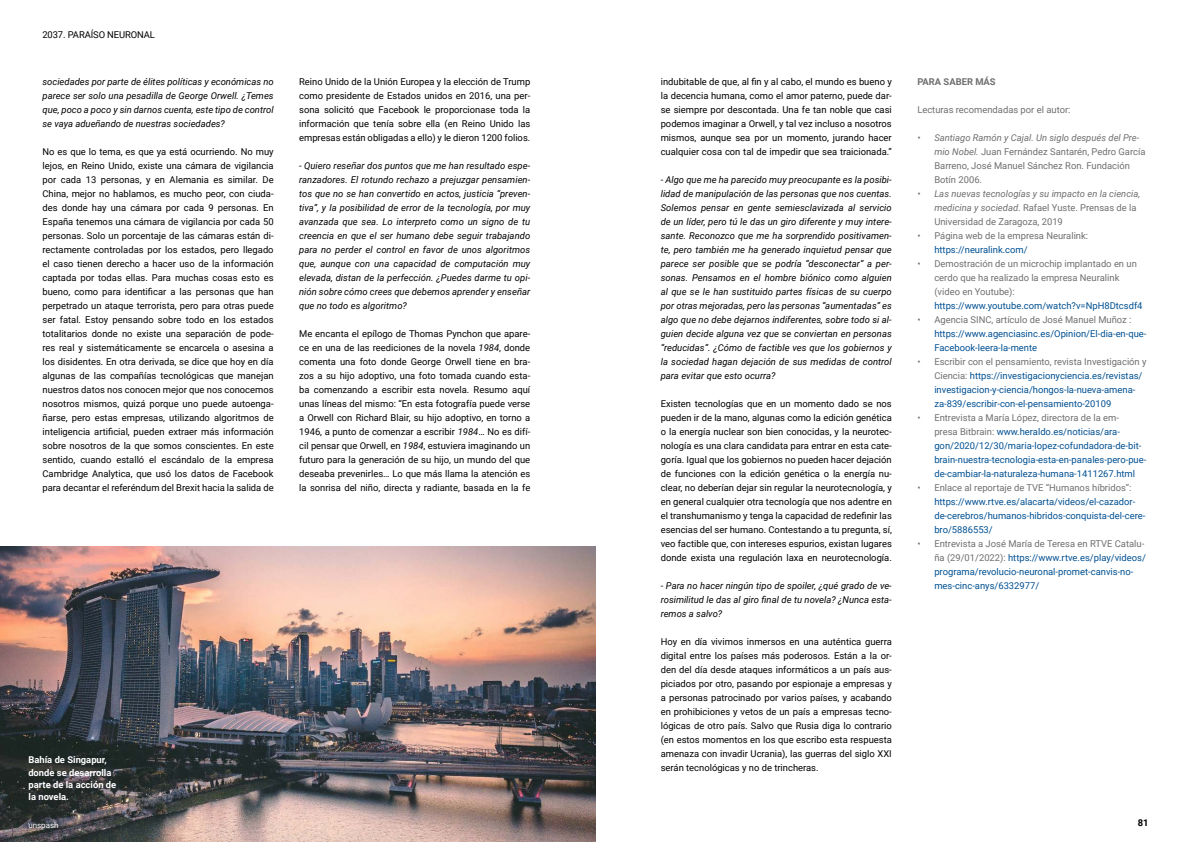
<style>
.page{position:relative;width:1191px;height:842px;background:#fff}
.page>*{position:absolute;margin:0;border:0;box-sizing:border-box;transform-origin:0 0}
.t1{font:9.4px/14px "Roboto";color:#000;text-align:justify}
.t2{font:italic 9.4px/14px "Roboto";color:#000;text-align:justify}
.t3{font:9.4px/14px "Roboto";color:#005092}
.t4{font:9.4px/14px "Roboto";color:#706f6f}
.t5{font:italic 9.4px/14px "Roboto";color:#706f6f}
.t6{font:700 9.4px/12.2px "Roboto";color:#fff}
.t7{font:700 9.4px "Roboto";color:#706f6f}
.t8{font:700 9.4px "Roboto";color:#000}
.t9{font:8px "Roboto";color:#fff}
.s1{font-style:italic}
.s2{font-style:normal}
.s3{color:#005092}
.s4{color:#706f6f}
</style>
<div class="page">
<img style="left:0;top:547px;width:596px;height:295px">
<p class="t1" style="left:42px;top:28px;width:114px">2037. PARAÍSO NEURONAL</p>
<p class="t2" style="left:43px;top:74px;width:233px">sociedades por parte de élites políticas y económicas no parece ser solo una pesadilla de George Orwell. ¿Temes que, poco a poco y sin darnos cuenta, este tipo de control se vaya adueñando de nuestras sociedades?</p>
<p class="t1" style="left:43px;top:144px;width:233px">No es que lo tema, es que ya está ocurriendo. No muy lejos, en Reino Unido, existe una cámara de vigilancia por cada 13 personas, y en Alemania es similar. De China, mejor no hablamos, es mucho peor, con ciuda&shy;des donde hay una cámara por cada 9 personas. En España tenemos una cámara de vigilancia por cada 50 personas. Solo un porcentaje de las cámaras están di&shy;rectamente controladas por los estados, pero llegado el caso tienen derecho a hacer uso de la información captada por todas ellas. Para muchas cosas esto es bueno, como para identificar a las personas que han perpetrado un ataque terrorista, pero para otras puede ser fatal. Estoy pensando sobre todo en los estados totalitarios donde no existe una separación de pode&shy;res real y sistemáticamente se encarcela o asesina a los disidentes. En otra derivada, se dice que hoy en día algunas de las compañías tecnológicas que manejan nuestros datos nos conocen mejor que nos conocemos nosotros mismos, quizá porque uno puede autoenga&shy;ñarse, pero estas empresas, utilizando algoritmos de inteligencia artificial, pueden extraer más información sobre nosotros de la que somos conscientes. En este sentido, cuando estalló el escándalo de la empresa Cambridge Analytica, que usó los datos de Facebook para decantar el referéndum del Brexit hacia la salida de</p>
<p class="t1" style="left:299px;top:74px;width:233px">Reino Unido de la Unión Europea y la elección de Trump como presidente de Estados unidos en 2016, una per&shy;sona solicitó que Facebook le proporcionase toda la información que tenía sobre ella (en Reino Unido las empresas están obligadas a ello) y le dieron 1200 folios.</p>
<p class="t2" style="left:299px;top:158px;width:233px">- Quiero reseñar dos puntos que me han resultado espe&shy;ranzadores. El rotundo rechazo a prejuzgar pensamien&shy;tos que no se han convertido en actos, justicia “preven&shy;tiva”, y la posibilidad de error de la tecnología, por muy avanzada que sea. Lo interpreto como un signo de tu creencia en que el ser humano debe seguir trabajando para no perder el control en favor de unos algoritmos que, aunque con una capacidad de computación muy elevada, distan de la perfección. ¿Puedes darme tu opi&shy;nión sobre cómo crees que debemos aprender y enseñar que no todo es algoritmo?</p>
<p class="t1" style="left:299px;top:326px;width:233px">Me encanta el epílogo de Thomas Pynchon que apare&shy;ce en una de las reediciones de la novela <span class="s1">1984</span>, donde comenta una foto donde George Orwell tiene en bra&shy;zos a su hijo adoptivo, una foto tomada cuando esta&shy;ba comenzando a escribir esta novela. Resumo aquí unas líneas del mismo: “En esta fotografía puede verse a Orwell con Richard Blair, su hijo adoptivo, en torno a 1946, a punto de comenzar a escribir <span class="s1">1984</span>… No es difí&shy;cil pensar que Orwell, en <span class="s1">1984</span>, estuviera imaginando un futuro para la generación de su hijo, un mundo del que deseaba prevenirles… Lo que más llama la atención es la sonrisa del niño, directa y radiante, basada en la fe</p>
<p class="t6" style="left:28px;top:753px;width:89px">Bahía de Singapur, donde se desarrolla parte de la acción de la novela.</p>
<p class="t9" style="left:28px;top:819px;width:32px">unspash</p>
<p class="t1" style="left:660px;top:74px;width:233px">indubitable de que, al fin y al cabo, el mundo es bueno y la decencia humana, como el amor paterno, puede dar&shy;se siempre por descontada. Una fe tan noble que casi podemos imaginar a Orwell, y tal vez incluso a nosotros mismos, aunque sea por un momento, jurando hacer cualquier cosa con tal de impedir que sea traicionada.”</p>
<p class="t2" style="left:660px;top:172px;width:233px">- Algo que me ha parecido muy preocupante es la posibi&shy;lidad de manipulación de las personas que nos cuentas.<br>Solemos pensar en gente semiesclavizada al servicio de un líder, pero tú le das un giro diferente y muy intere&shy;sante. Reconozco que me ha sorprendido positivamen&shy;te, pero también me ha generado inquietud pensar que parece ser posible que se podría “desconectar” a per&shy;sonas. Pensamos en el hombre biónico como alguien al que se le han sustituido partes físicas de su cuerpo por otras mejoradas, pero las personas “aumentadas” es algo que no debe dejarnos indiferentes, sobre todo si al&shy;guien decide alguna vez que se conviertan en personas “reducidas”. ¿Cómo de factible ves que los gobiernos y la sociedad hagan dejación de sus medidas de control para evitar que esto ocurra?</p>
<p class="t1" style="left:660px;top:396px;width:233px">Existen tecnologías que en un momento dado se nos pueden ir de la mano, algunas como la edición genética o la energía nuclear son bien conocidas, y la neurotec&shy;nología es una clara candidata para entrar en esta cate&shy;goría. Igual que los gobiernos no pueden hacer dejación de funciones con la edición genética o la energía nu&shy;clear, no deberían dejar sin regular la neurotecnología, y en general cualquier otra tecnología que nos adentre en el transhumanismo y tenga la capacidad de redefinir las esencias del ser humano. Contestando a tu pregunta, sí, veo factible que, con intereses espurios, existan lugares donde exista una regulación laxa en neurotecnología.</p>
<p class="t2" style="left:660px;top:578px;width:233px">- Para no hacer ningún tipo de spoiler, ¿qué grado de ve&shy;rosimilitud le das al giro final de tu novela? ¿Nunca esta&shy;remos a salvo?</p>
<p class="t1" style="left:660px;top:634px;width:233px">Hoy en día vivimos inmersos en una auténtica guerra digital entre los países más poderosos. Están a la or&shy;den del día desde ataques informáticos a un país aus&shy;piciados por otro, pasando por espionaje a empresas y a personas patrocinado por varios países, y acabando en prohibiciones y vetos de un país a empresas tecno&shy;lógicas de otro país. Salvo que Rusia diga lo contrario (en estos momentos en los que escribo esta respuesta amenaza con invadir Ucrania), las guerras del siglo XXI serán tecnológicas y no de trincheras.</p>
<p class="t7" style="left:917px;top:75px;width:80px">PARA SABER MÁS</p>
<p class="t4" style="left:917px;top:102px;width:155px">Lecturas recomendadas por el autor:</p>
<p class="t4" style="left:934px;top:130px;width:213px;text-indent:-17px"><span class="s1">• Santiago Ramón y Cajal. Un siglo después del Pre&shy;mio Nobel.</span> Juan Fernández Santarén, Pedro García Barreno, José Manuel Sánchez Ron. Fundación Botín 2006.</p>
<p class="t5" style="left:934px;top:186px;width:207px;text-indent:-17px">• Las nuevas tecnologías y su impacto en la ciencia, medicina y sociedad<span class="s2">. Rafael Yuste. Prensas de la<br>Universidad de Zaragoza, 2019</span></p>
<p class="t4" style="left:934px;top:228px;width:155px;text-indent:-17px">• Página web de la empresa Neuralink: <span class="s3">https://neuralink.com/</span></p>
<p class="t4" style="left:934px;top:256px;width:210px;text-indent:-17px">• Demostración de un microchip implantado en un cerdo que ha realizado la empresa Neuralink (video en Youtube): <span class="s3">https://www.youtube.com/watch?v=NpH8Dtcsdf4</span></p>
<p class="t3" style="left:934px;top:312px;width:214px;text-indent:-17px"><span class="s4">• Agencia SINC, artículo de José Manuel Muñoz : </span>https://www.agenciasinc.es/Opinion/El-dia-en-que-<br>Facebook-leera-la-mente</p>
<p class="t3" style="left:934px;top:354px;width:214px;text-indent:-17px"><span class="s4">• Escribir con el pensamiento, revista Investigación y Ciencia:</span> https://investigacionyciencia.es/revistas/ investigacion-y-ciencia/hongos-la-nueva-amena&shy;za-839/escribir-con-el-pensamiento-20109</p>
<p class="t3" style="left:934px;top:410px;width:213px;text-indent:-17px"><span class="s4">• Entrevista a María López, directora de la em-<br>presa Bitbrain:</span> www.heraldo.es/noticias/ara&shy;gon/2020/12/30/maria-lopez-cofundadora-de-bit&shy;brain-nuestra-tecnologia-esta-en-panales-pero-pue&shy;de-cambiar-la-naturaleza-humana-1411267.html</p>
<p class="t3" style="left:934px;top:480px;width:212px;text-indent:-17px"><span class="s4">• Enlace al reportaje de TVE “Humanos híbridos”: </span>https://www.rtve.es/alacarta/videos/el-cazador&shy;de-cerebros/humanos-hibridos-conquista-del-cere&shy;bro/5886553/</p>
<p class="t3" style="left:934px;top:536px;width:213px;text-indent:-17px"><span class="s4">• Entrevista a José María de Teresa en RTVE Catalu&shy;ña (29/01/2022):</span> https://www.rtve.es/play/videos/ programa/revolucio-neuronal-promet-canvis-no&shy;mes-cinc-anys/6332977/</p>
<p class="t8" style="left:1137px;top:816px;width:12px">81</p>
</div>
